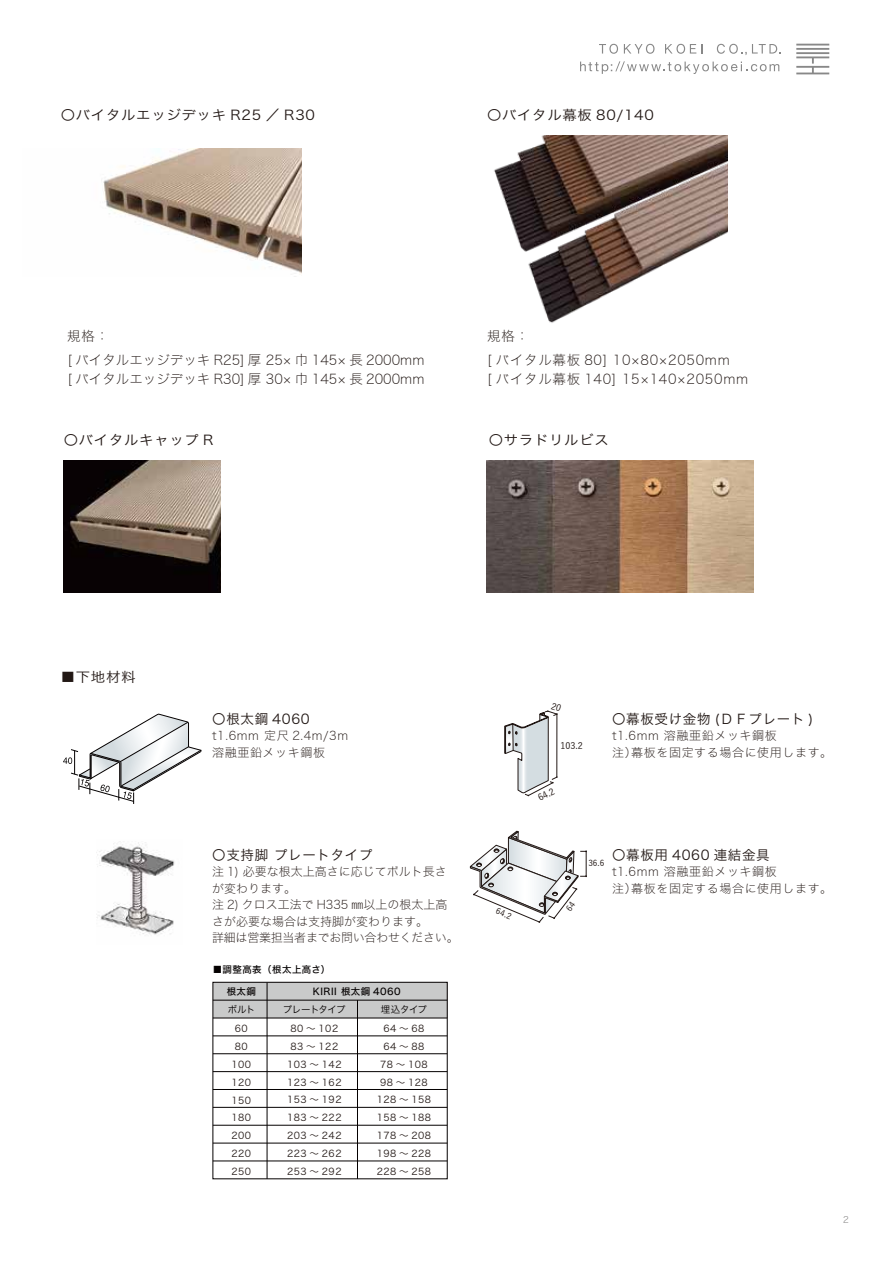
<style>
.page{position:relative;width:893px;height:1263px;background:#fff}
.page>*{position:absolute;margin:0;border:0;box-sizing:border-box;transform-origin:0 0}
.t1{font:13.5px/23.4px "Hira Kaku Std W1";color:#221815}
.t2{font:13.5px "Hira Kaku Std W3";letter-spacing:.05em;color:#221815;scale:1.06 1}
.t3{font:13.5px/23.4px "Hira Kaku Std W1";letter-spacing:.05em;color:#221815}
.t4{font:13.5px "Hira Kaku Std W3";letter-spacing:.05em;color:#221815}
.t5{font:12px/16.5px "Hira Kaku Std W1";letter-spacing:.05em;color:#221815}
.t6{font:12px/16.5px "Hira Kaku Std W1";color:#221815}
.t7{font:9.45px/17.9px "Hira Kaku Std W3";letter-spacing:.05em;color:#221815;text-align:center}
.t8{font:9.45px "Hira Kaku Std W5";letter-spacing:.05em;color:#040000}
.t9{font:9.45px "Hira Kaku Std W3";letter-spacing:-.06em;color:#040000}
.t10{font:500 9px "Yu Gothic";color:#221815}
.t11{font:9px "Hira Kaku Std W1";color:#727171}
.t12{font:500 8.25px "Yu Gothic";color:#221815}
</style>
<div class="page">
<img style="left:494px;top:135px;width:233px;height:188px">
<img style="left:64px;top:460px;width:157px;height:132px">
<img style="left:486px;top:461px;width:267px;height:131px">
<img style="left:103px;top:148px;width:198px;height:129px">
<svg style="left:63px;top:714px;width:139px;height:90px"></svg>
<img style="left:96px;top:841px;width:79px;height:94px">
<div style="left:213px;top:982px;width:234px;height:36px;background:#c9caca"></div>
<hr style="left:213px;top:1089px;width:234px;height:1px;background:#040000">
<hr style="left:213px;top:1107px;width:234px;height:1px;background:#040000">
<hr style="left:213px;top:1125px;width:234px;height:1px;background:#040000">
<hr style="left:213px;top:1143px;width:234px;height:1px;background:#040000">
<hr style="left:213px;top:1161px;width:234px;height:1px;background:#040000">
<hr style="left:213px;top:1071px;width:234px;height:1px;background:#040000">
<hr style="left:213px;top:1018px;width:234px;height:1px;background:#040000">
<hr style="left:213px;top:1053px;width:234px;height:1px;background:#040000">
<hr style="left:213px;top:1035px;width:234px;height:1px;background:#040000">
<hr style="left:213px;top:1000px;width:234px;height:1px;background:#040000">
<hr style="left:267px;top:982px;width:1px;height:197px;background:#040000">
<hr style="left:357px;top:1000px;width:1px;height:179px;background:#040000">
<svg style="left:580px;top:61px;width:199px;height:13px"></svg>
<svg style="left:599px;top:44px;width:19px;height:10px"></svg>
<svg style="left:624px;top:44px;width:30px;height:10px"></svg>
<svg style="left:665px;top:44px;width:31px;height:10px"></svg>
<svg style="left:717px;top:44px;width:64px;height:11px"></svg>
<hr style="left:796px;top:44px;width:33px;height:2px;background:#888">
<hr style="left:796px;top:48px;width:33px;height:2px;background:#888">
<hr style="left:796px;top:52px;width:33px;height:2px;background:#888">
<svg style="left:796px;top:56px;width:33px;height:18px"></svg>
<svg style="left:470px;top:831px;width:109px;height:92px"></svg>
<svg style="left:504px;top:710px;width:54px;height:86px"></svg>
<h1 class="t2" style="left:61px;top:104px;width:241px">〇バイタルエッジデッキ R25 ／ R30</h1>
<h1 class="t2" style="left:487px;top:104px;width:159px">〇バイタル幕板 80/140</h1>
<h1 class="t1" style="left:67px;top:324px;width:359px">規格：<br>[ バイタルエッジデッキ R25] 厚 25× 巾 145× 長 2000mm</h1>
<h1 class="t1" style="left:68px;top:367px;width:358px">[ バイタルエッジデッキ R30] 厚 30× 巾 145× 長 2000mm</h1>
<h1 class="t3" style="left:487px;top:324px;width:244px">規格：<br>[ バイタル幕板 80] 10×80×2050mm</h1>
<h1 class="t3" style="left:488px;top:367px;width:262px">[ バイタル幕板 140] 15×140×2050mm</h1>
<h1 class="t2" style="left:64px;top:430px;width:143px">〇バイタルキャップ R</h1>
<h1 class="t2" style="left:489px;top:430px;width:115px">〇サラドリルビス</h1>
<h1 class="t2" style="left:61px;top:667px;width:72px">■下地材料</h1>
<h1 class="t4" style="left:212px;top:709px;width:99px">〇根太鋼 4060</h1>
<p class="t5" style="left:212px;top:727px;width:137px">t1.6mm 定尺 2.4m/3m溶融亜鉛メッキ鋼板</p>
<h1 class="t4" style="left:212px;top:844px;width:162px">〇支持脚 プレートタイプ</h1>
<p class="t6" style="left:212px;top:863px;width:248px">注 1) 必要な根太上高さに応じてボルト長さが変わります｡<br>注 2) クロス工法で H335 ㎜以上の根太上高さが必要な場合は支持脚が変わります｡<br>詳細は営業担当者までお問い合わせください。</p>
<p class="t8" style="left:213px;top:962px;width:119px">■調整高表（根太上高さ）</p>
<p class="t8" style="left:227px;top:984px;width:31px">根太鋼</p>
<p class="t8" style="left:313px;top:984px;width:89px">KIRII 根太鋼 4060</p>
<p class="t9" style="left:228px;top:1002px;width:29px">ボルト</p>
<p class="t7" style="left:232px;top:1019px;width:21px">60<br>80<br>100<br>120<br>150<br>180<br>200<br>220<br>250</p>
<p class="t9" style="left:283px;top:1002px;width:64px">プレートタイプ</p>
<p class="t7" style="left:287px;top:1019px;width:56px">80 ～ 102<br>83 ～ 122<br>103 ～ 142<br>123 ～ 162<br>153 ～ 192<br>183 ～ 222<br>203 ～ 242<br>223 ～ 262<br>253 ～ 292</p>
<p class="t9" style="left:381px;top:1002px;width:48px">埋込タイプ</p>
<p class="t7" style="left:377px;top:1019px;width:56px">64 ～ 68<br>64 ～ 88<br>78 ～ 108<br>98 ～ 128<br>128 ～ 158<br>158 ～ 188<br>178 ～ 208<br>198 ～ 228<br>228 ～ 258</p>
<p class="t12" style="left:499px;top:903px;width:17px;rotate:22deg">64.2</p>
<p class="t10" style="left:560px;top:737px;width:24px">103.2</p>
<p class="t10" style="left:535px;top:791px;width:19px;rotate:-27deg">64.2</p>
<h1 class="t4" style="left:612px;top:709px;width:203px">〇幕板受け金物 (ＤＦプレート )</h1>
<p class="t5" style="left:612px;top:727px;width:216px">t1.6mm 溶融亜鉛メッキ鋼板<br>注）幕板を固定する場合に使用します｡</p>
<p class="t12" style="left:588px;top:855px;width:17px">36.6</p>
<h1 class="t4" style="left:612px;top:844px;width:159px">〇幕板用 4060 連結金具</h1>
<p class="t5" style="left:612px;top:863px;width:216px">t1.6mm 溶融亜鉛メッキ鋼板<br>注）幕板を固定する場合に使用します｡</p>
<p class="t11" style="left:843px;top:1213px;width:7px">2</p>
</div>
